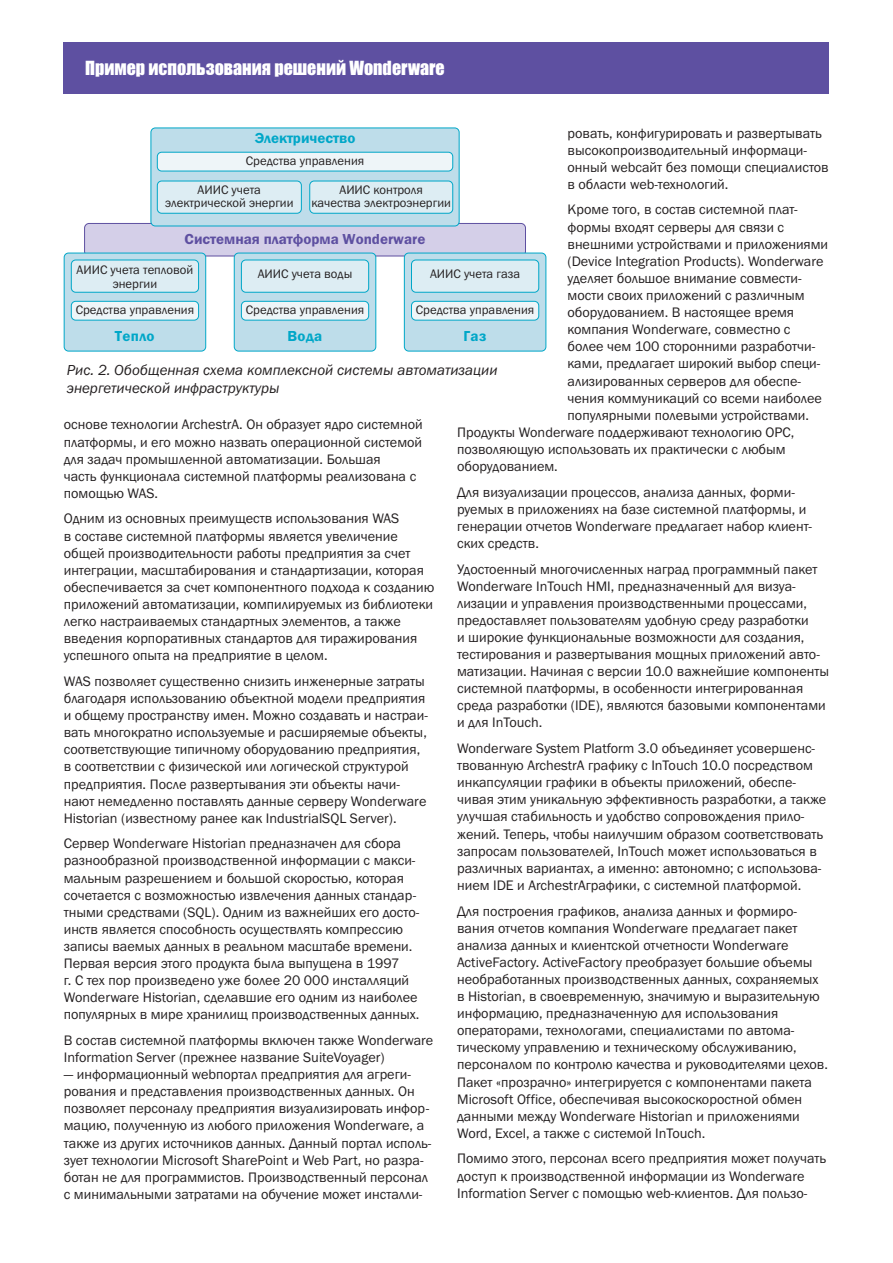
<style>
.page{position:relative;width:893px;height:1263px;background:#fff}
.page>*{position:absolute;margin:0;border:0;box-sizing:border-box;transform-origin:0 0}
.t1{font:18px "Impact";color:#fff}
.t2{font:italic 15px/18px "Franklin Gothic";color:#231f20}
.t3{font:600 15px "Franklin Gothic";color:#5e50a1}
.t4{font:600 15px "Franklin Gothic";color:#00a7c8}
.t5{font:14.25px/17.1px "Franklin Gothic";color:#231f20}
.t6{font:12.75px/13.5px "Franklin Gothic";color:#231f20;text-align:center}
</style>
<div class="page">
<div style="left:64px;top:43px;width:765px;height:51px;background:#5e50a1"></div>
<div style="left:85px;top:223px;width:440px;height:33px;background:#d4cfe8;border-radius:5px"></div>
<div style="left:84px;top:223px;width:442px;height:33px;border:1px solid #5e50a1;border-radius:5px"></div>
<div style="left:151px;top:128px;width:308px;height:98px;background:#beddea;border-radius:4px"></div>
<div style="left:151px;top:128px;width:308px;height:98px;border:1px solid #00a7c8;border-radius:4px"></div>
<div style="left:157px;top:181px;width:144px;height:32px;background:#ddedf3;border-radius:4px"></div>
<div style="left:157px;top:181px;width:145px;height:33px;border:1px solid #00a7c8;border-radius:4px"></div>
<div style="left:310px;top:181px;width:143px;height:32px;background:#ddedf3;border-radius:4px"></div>
<div style="left:309px;top:181px;width:144px;height:33px;border:1px solid #00a7c8;border-radius:4px"></div>
<div style="left:157px;top:152px;width:296px;height:19px;background:#eef5f8;border-radius:4px"></div>
<div style="left:157px;top:152px;width:296px;height:19px;border:1px solid #00a7c8;border-radius:4px"></div>
<div style="left:64px;top:253px;width:142px;height:98px;background:#beddea;border-radius:4px"></div>
<div style="left:64px;top:253px;width:142px;height:98px;border:1px solid #00a7c8;border-radius:4px"></div>
<div style="left:71px;top:260px;width:128px;height:32px;background:#ddedf3;border-radius:4px"></div>
<div style="left:71px;top:260px;width:128px;height:33px;border:1px solid #00a7c8;border-radius:4px"></div>
<div style="left:71px;top:301px;width:128px;height:19px;background:#eef5f8;border-radius:4px"></div>
<div style="left:71px;top:301px;width:128px;height:19px;border:1px solid #00a7c8;border-radius:4px"></div>
<div style="left:234px;top:253px;width:142px;height:98px;background:#beddea;border-radius:4px"></div>
<div style="left:234px;top:253px;width:142px;height:98px;border:1px solid #00a7c8;border-radius:4px"></div>
<div style="left:241px;top:260px;width:128px;height:32px;background:#ddedf3;border-radius:4px"></div>
<div style="left:241px;top:260px;width:128px;height:33px;border:1px solid #00a7c8;border-radius:4px"></div>
<div style="left:241px;top:301px;width:128px;height:19px;background:#eef5f8;border-radius:4px"></div>
<div style="left:241px;top:301px;width:128px;height:19px;border:1px solid #00a7c8;border-radius:4px"></div>
<div style="left:404px;top:253px;width:142px;height:98px;background:#beddea;border-radius:4px"></div>
<div style="left:404px;top:253px;width:142px;height:98px;border:1px solid #00a7c8;border-radius:4px"></div>
<div style="left:411px;top:260px;width:128px;height:32px;background:#ddedf3;border-radius:4px"></div>
<div style="left:411px;top:260px;width:128px;height:33px;border:1px solid #00a7c8;border-radius:4px"></div>
<div style="left:411px;top:301px;width:128px;height:19px;background:#eef5f8;border-radius:4px"></div>
<div style="left:411px;top:301px;width:128px;height:19px;border:1px solid #00a7c8;border-radius:4px"></div>
<p class="t1" style="left:85px;top:62px;width:361px">Пример использования решений Wonderware</p>
<p class="t5" style="left:568px;top:125px;width:263px">ровать, конфигурировать и развертывать высокопроизводительный информаци&shy;онный webсайт без помощи специалистов в области web-технологий.</p>
<p class="t5" style="left:568px;top:202px;width:232px">Кроме того, в состав системной плат-</p>
<p class="t5" style="left:568px;top:219px;width:218px">формы входят серверы для связи с</p>
<p class="t5" style="left:568px;top:236px;width:262px">внешними устройствами и приложениями</p>
<p class="t5" style="left:568px;top:254px;width:257px">(Device Integration Products). Wonderware</p>
<p class="t5" style="left:568px;top:271px;width:236px">уделяет большое внимание совмести-</p>
<p class="t5" style="left:568px;top:288px;width:239px">мости своих приложений с различным</p>
<p class="t5" style="left:568px;top:305px;width:228px">оборудованием. В настоящее время</p>
<p class="t5" style="left:568px;top:322px;width:225px">компания Wonderware, совместно с</p>
<p class="t5" style="left:568px;top:339px;width:249px">более чем 100 сторонними разработчи-</p>
<p class="t5" style="left:568px;top:356px;width:254px">ками, предлагает широкий выбор специ-</p>
<p class="t5" style="left:568px;top:373px;width:235px">ализированных серверов для обеспе-</p>
<p class="t5" style="left:568px;top:390px;width:256px">чения коммуникаций со всеми наиболее</p>
<p class="t5" style="left:568px;top:407px;width:243px">популярными полевыми устройствами.</p>
<p class="t5" style="left:457px;top:425px;width:339px">Продукты Wonderware поддерживают технологию OPC,</p>
<p class="t5" style="left:457px;top:442px;width:330px">позволяющую использовать их практически с любым</p>
<p class="t5" style="left:457px;top:459px;width:102px">оборудованием.</p>
<p class="t5" style="left:457px;top:484px;width:356px">Для визуализации процессов, анализа данных, форми&shy;руемых в приложениях на базе системной платформы, и генерации отчетов Wonderware предлагает набор клиент&shy;ских средств.</p>
<p class="t5" style="left:457px;top:561px;width:373px">Удостоенный многочисленных наград программный пакет Wonderware InTouch HMI, предназначенный для визуа&shy;лизации и управления производственными процессами, предоставляет пользователям удобную среду разработки<br>и широкие функциональные возможности для создания, тестирования и развертывания мощных приложений авто&shy;матизации. Начиная с версии 10.0 важнейшие компоненты системной платформы, в особенности интегрированная среда разработки (IDE), являются базовыми компонентами и для InTouch.</p>
<p class="t5" style="left:457px;top:741px;width:371px">Wonderware System Platform 3.0 объединяет усовершенс&shy;твованную ArchestrA графику с InTouch 10.0 посредством инкапсуляции графики в объекты приложений, обеспе&shy;чивая этим уникальную эффективность разработки, а также улучшая стабильность и удобство сопровождения прило&shy;жений. Теперь, чтобы наилучшим образом соответствовать запросам пользователей, InTouch может использоваться в различных вариантах, а именно: автономно; с использова&shy;нием IDE и ArchestrAграфики, с системной платформой.</p>
<p class="t5" style="left:457px;top:903px;width:372px">Для построения графиков, анализа данных и формиро&shy;вания отчетов компания Wonderware предлагает пакет анализа данных и клиентской отчетности Wonderware ActiveFactory. ActiveFactory преобразует большие объемы необработанных производственных данных, сохраняемых в Historian, в своевременную, значимую и выразительную информацию, предназначенную для использования операторами, технологами, специалистами по автома&shy;тическому управлению и техническому обслуживанию, персоналом по контролю качества и руководителями цехов.<br>Пакет «прозрачно» интегрируется с компонентами пакета Microsoft Office, обеспечивая высокоскоростной обмен данными между Wonderware Historian и приложениями Word, Excel, а также с системой InTouch.</p>
<p class="t5" style="left:457px;top:1151px;width:371px">Помимо этого, персонал всего предприятия может получать доступ к производственной информации из Wonderware<br>Information Server с помощью web-клиентов. Для пользо-</p>
<p class="t4" style="left:255px;top:132px;width:102px">Электричество</p>
<p class="t6" style="left:165px;top:184px;width:130px">АИИС учета электрической энергии</p>
<p class="t6" style="left:312px;top:184px;width:141px">АИИС контроля<br>качества электроэнергии</p>
<p class="t6" style="left:246px;top:155px;width:120px">Средства управления</p>
<p class="t3" style="left:185px;top:233px;width:242px">Системная платформа Wonderware</p>
<p class="t6" style="left:77px;top:264px;width:118px">АИИС учета тепловой энергии</p>
<p class="t6" style="left:76px;top:304px;width:120px">Средства управления</p>
<p class="t6" style="left:258px;top:268px;width:96px">АИИС учета воды</p>
<p class="t6" style="left:246px;top:304px;width:120px">Средства управления</p>
<p class="t6" style="left:430px;top:268px;width:92px">АИИС учета газа</p>
<p class="t6" style="left:416px;top:304px;width:120px">Средства управления</p>
<p class="t4" style="left:115px;top:331px;width:41px">Тепло</p>
<p class="t4" style="left:288px;top:331px;width:36px">Вода</p>
<p class="t4" style="left:463px;top:331px;width:24px">Газ</p>
<p class="t2" style="left:67px;top:361px;width:432px">Рис. 2. Обобщенная схема комплексной системы автоматизации энергетической инфраструктуры</p>
<p class="t5" style="left:64px;top:417px;width:360px">основе технологии ArchestrA. Он образует ядро системной платформы, и его можно назвать операционной системой для задач промышленной автоматизации. Большая<br>часть функционала системной платформы реализована с помощью WAS.</p>
<p class="t5" style="left:64px;top:511px;width:372px">Одним из основных преимуществ использования WAS<br>в составе системной платформы является увеличение общей производительности работы предприятия за счет интеграции, масштабирования и стандартизации, которая обеспечивается за счет компонентного подхода к созданию приложений автоматизации, компилируемых из библиотеки легко настраиваемых стандартных элементов, а также введения корпоративных стандартов для тиражирования успешного опыта на предприятие в целом.</p>
<p class="t5" style="left:64px;top:674px;width:366px">WAS позволяет существенно снизить инженерные затраты благодаря использованию объектной модели предприятия и общему пространству имен. Можно создавать и настраи&shy;вать многократно используемые и расширяемые объекты, соответствующие типичному оборудованию предприятия, в соответствии с физической или логической структурой предприятия. После развертывания эти объекты начи&shy;нают немедленно поставлять данные серверу Wonderware Historian (известному ранее как IndustrialSQL Server).</p>
<p class="t5" style="left:64px;top:836px;width:357px">Сервер Wonderware Historian предназначен для сбора разнообразной производственной информации с макси&shy;мальным разрешением и большой скоростью, которая сочетается с возможностью извлечения данных стандар&shy;тными средствами (SQL). Одним из важнейших его досто&shy;инств является способность осуществлять компрессию записы ваемых данных в реальном масштабе времени.<br>Первая версия этого продукта была выпущена в 1997<br>г. С тех пор произведено уже более 20 000 инсталляций Wonderware Historian, сделавшие его одним из наиболее популярных в мире хранилищ производственных данных.</p>
<p class="t5" style="left:64px;top:1033px;width:371px">В состав системной платформы включен также Wonderware<br>Information Server (прежнее название SuiteVoyager)</p>
<p class="t5" style="left:64px;top:1067px;width:369px">— информационный webпортал предприятия для агреги&shy;рования и представления производственных данных. Он позволяет персоналу предприятия визуализировать инфор&shy;мацию, полученную из любого приложения Wonderware, а также из других источников данных. Данный портал исполь&shy;зует технологии Microsoft SharePoint и Web Part, но разра&shy;ботан не для программистов. Производственный персонал с минимальными затратами на обучение может инсталли-</p>
</div>
